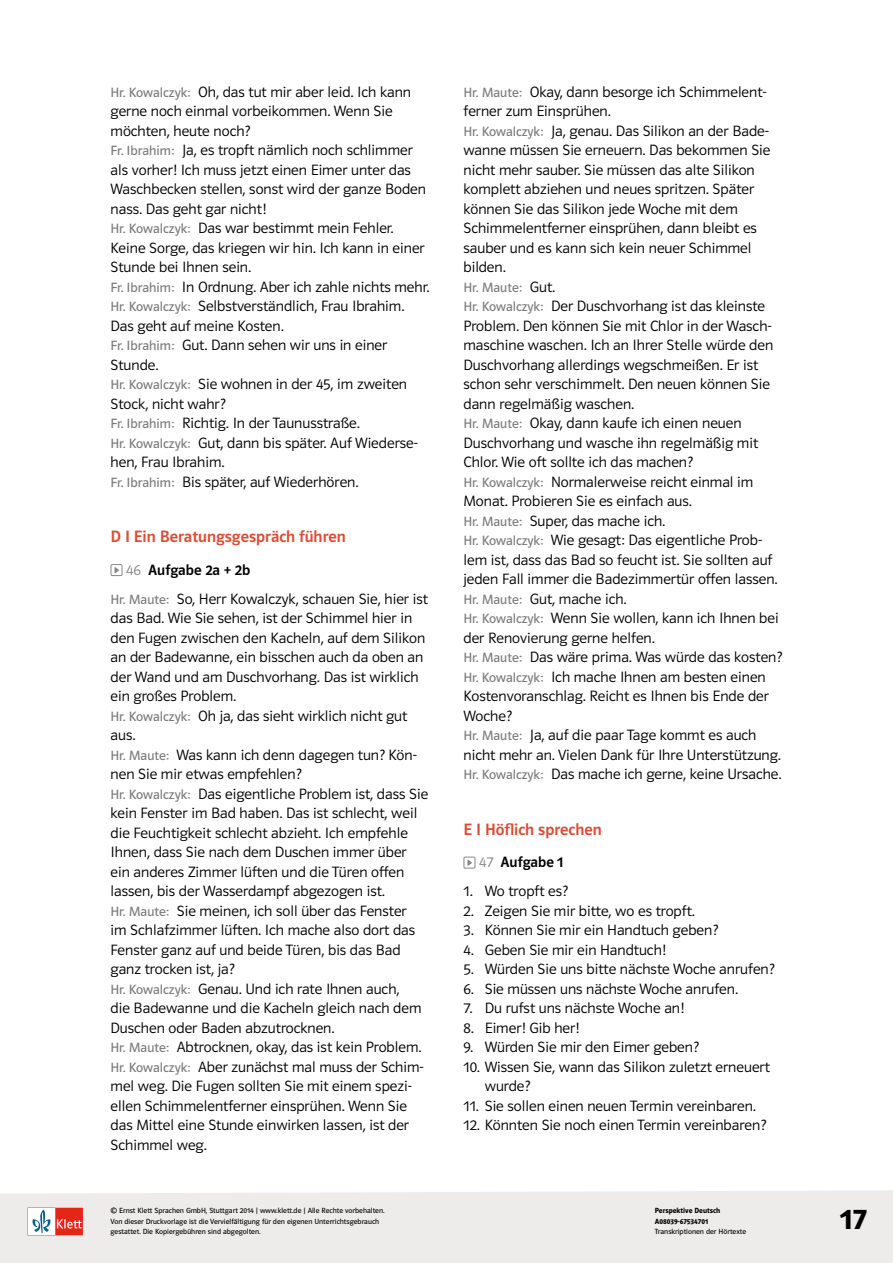
<style>
.page{position:relative;width:893px;height:1263px;background:#fff}
.page>*{position:absolute;margin:0;border:0;box-sizing:border-box;transform-origin:0 0}
.t1{font:30px "Polo ST11 K Hfett";color:#000}
.esf_loesungen_lektio{font:16.5px "Polo ST11 K Krftg";color:#e2492f}
.esf_loesungen_dialog{font:15px/19.5px "Polo ST11 K Leicht";color:#000}
.esf_loesungen{font:15px/19.5px "Polo ST11 K Leicht";color:#000}
.esf_loesung_aufg{font:15px "Polo ST11 K Krftg";color:#000}
.esf_loesungen_dialog-2{font:13.5px "Polo ST11 K Buch";color:#7b7c7e}
.t2{font:7.5px/10.1px "Polo ST11 K Buch";color:#000}
.t3{font:7.5px/10.1px "Polo ST11 K Hfett";color:#000}
.s1{font-family:"Polo ST11 K Buch";font-size:13.5px;color:#7b7c7e}
.s2{font-family:"Polo ST11 K Leicht";color:#898788}
.s3{font-family:"Polo ST11 K Leicht";font-size:15px;color:#000}
</style>
<div class="page">
<div style="left:0;top:1190px;width:893px;height:73px;background:#edeceb"></div>
<svg style="left:28px;top:1208px;width:55px;height:27px"></svg>
<svg style="left:115px;top:567px;width:4px;height:7px"></svg>
<div style="left:111px;top:564px;width:11px;height:12px;border:1px solid #898788"></div>
<svg style="left:467px;top:859px;width:5px;height:7px"></svg>
<div style="left:463px;top:857px;width:12px;height:11px;border:1px solid #898788"></div>
<p class="esf_loesungen_dialog" style="left:111px;top:82px;width:302px"><span class="s1">Hr. Kowalczyk:</span> Oh, das tut mir aber leid. Ich kann gerne noch einmal vorbeikommen. Wenn Sie möchten, heute noch?</p>
<p class="esf_loesungen_dialog" style="left:111px;top:141px;width:317px"><span class="s1">Fr. Ibrahim:</span> Ja, es tropft nämlich noch schlimmer als vorher! Ich muss jetzt einen Eimer unter das Waschbecken stellen, sonst wird der ganze Boden nass. Das geht gar nicht!</p>
<p class="esf_loesungen_dialog" style="left:111px;top:219px;width:316px"><span class="s1">Hr. Kowalczyk:</span> Das war bestimmt mein Fehler.<br>Keine Sorge, das kriegen wir hin. Ich kann in einer<br>Stunde bei Ihnen sein.</p>
<p class="esf_loesungen_dialog" style="left:111px;top:277px;width:320px"><span class="s1">Fr. Ibrahim:</span> In Ordnung. Aber ich zahle nichts mehr.</p>
<p class="esf_loesungen_dialog" style="left:111px;top:297px;width:295px"><span class="s1">Hr. Kowalczyk:</span> Selbstverständlich, Frau Ibrahim.<br>Das geht auf meine Kosten.</p>
<p class="esf_loesungen_dialog" style="left:111px;top:336px;width:278px"><span class="s1">Fr. Ibrahim:</span> Gut. Dann sehen wir uns in einer<br>Stunde.</p>
<p class="esf_loesungen_dialog" style="left:111px;top:375px;width:298px"><span class="s1">Hr. Kowalczyk:</span> Sie wohnen in der 45, im zweiten<br>Stock, nicht wahr?</p>
<p class="esf_loesungen_dialog" style="left:111px;top:414px;width:251px"><span class="s1">Fr. Ibrahim:</span> Richtig. In der Taunusstraße.</p>
<p class="esf_loesungen_dialog" style="left:111px;top:433px;width:309px"><span class="s1">Hr. Kowalczyk:</span> Gut, dann bis später. Auf Wiederse&shy;hen, Frau Ibrahim.</p>
<p class="esf_loesungen_dialog" style="left:111px;top:472px;width:249px"><span class="s1">Fr. Ibrahim:</span> Bis später, auf Wiederhören.</p>
<p class="esf_loesungen_lektio" style="left:111px;top:528px;width:237px">D I Ein Beratungsgespräch führen</p>
<p class="esf_loesung_aufg" style="left:126px;top:561px;width:126px"><span class="s2">46</span> Aufgabe 2a + 2b</p>
<p class="esf_loesungen_dialog" style="left:111px;top:589px;width:319px"><span class="s1">Hr. Maute:</span> So, Herr Kowalczyk, schauen Sie, hier ist das Bad. Wie Sie sehen, ist der Schimmel hier in den Fugen zwischen den Kacheln, auf dem Silikon an der Badewanne, ein bisschen auch da oben an der Wand und am Duschvorhang. Das ist wirklich ein großes Problem.</p>
<p class="esf_loesungen_dialog" style="left:111px;top:706px;width:298px"><span class="s1">Hr. Kowalczyk:</span> Oh ja, das sieht wirklich nicht gut aus.</p>
<p class="esf_loesungen_dialog" style="left:111px;top:745px;width:308px"><span class="s1">Hr. Maute:</span> Was kann ich denn dagegen tun? Kön&shy;nen Sie mir etwas empfehlen?</p>
<p class="esf_loesungen_dialog" style="left:111px;top:784px;width:319px"><span class="s1">Hr. Kowalczyk:</span> Das eigentliche Problem ist, dass Sie kein Fenster im Bad haben. Das ist schlecht, weil die Feuchtigkeit schlecht abzieht. Ich empfehle Ihnen, dass Sie nach dem Duschen immer über ein anderes Zimmer lüften und die Türen offen lassen, bis der Wasserdampf abgezogen ist.</p>
<p class="esf_loesungen_dialog" style="left:111px;top:901px;width:306px"><span class="s1">Hr. Maute:</span> Sie meinen, ich soll über das Fenster im Schlafzimmer lüften. Ich mache also dort das Fenster ganz auf und beide Türen, bis das Bad ganz trocken ist, ja?</p>
<p class="esf_loesungen_dialog" style="left:111px;top:979px;width:312px"><span class="s1">Hr. Kowalczyk:</span> Genau. Und ich rate Ihnen auch, die Badewanne und die Kacheln gleich nach dem<br>Duschen oder Baden abzutrocknen.</p>
<p class="esf_loesungen_dialog" style="left:111px;top:1038px;width:312px"><span class="s1">Hr. Maute:</span> Abtrocknen, okay, das ist kein Problem.</p>
<p class="esf_loesungen_dialog" style="left:111px;top:1057px;width:315px"><span class="s1">Hr. Kowalczyk:</span> Aber zunächst mal muss der Schim&shy;mel weg. Die Fugen sollten Sie mit einem spezi&shy;ellen Schimmelentferner einsprühen. Wenn Sie das Mittel eine Stunde einwirken lassen, ist der Schimmel weg.</p>
<p class="t2" style="left:111px;top:1206px;width:276px">© Ernst Klett Sprachen GmbH, Stuttgart 2014 | www.klett.de | Alle Rechte vorbehalten.<br>Von dieser Druckvorlage ist die Vervielfältigung für den eigenen Unterrichtsgebrauch gestattet. Die Kopiergebühren sind abgegolten.</p>
<p class="esf_loesungen_dialog" style="left:463px;top:82px;width:305px"><span class="s1">Hr. Maute:</span> Okay, dann besorge ich Schimmelent&shy;ferner zum Einsprühen.</p>
<p class="esf_loesungen_dialog" style="left:463px;top:121px;width:308px"><span class="s1">Hr. Kowalczyk:</span> Ja, genau. Das Silikon an der Bade&shy;wanne müssen Sie erneuern. Das bekommen Sie nicht mehr sauber. Sie müssen das alte Silikon komplett abziehen und neues spritzen. Später können Sie das Silikon jede Woche mit dem Schimmelentferner einsprühen, dann bleibt es sauber und es kann sich kein neuer Schimmel bilden.</p>
<p class="esf_loesungen_dialog-2" style="left:463px;top:280px;width:93px">Hr. Maute: <span class="s3">Gut.</span></p>
<p class="esf_loesungen_dialog" style="left:463px;top:297px;width:311px"><span class="s1">Hr. Kowalczyk:</span> Der Duschvorhang ist das kleinste Problem. Den können Sie mit Chlor in der Wasch&shy;maschine waschen. Ich an Ihrer Stelle würde den Duschvorhang allerdings wegschmeißen. Er ist schon sehr verschimmelt. Den neuen können Sie dann regelmäßig waschen.</p>
<p class="esf_loesungen_dialog" style="left:463px;top:414px;width:296px"><span class="s1">Hr. Maute:</span> Okay, dann kaufe ich einen neuen<br>Duschvorhang und wasche ihn regelmäßig mit<br>Chlor. Wie oft sollte ich das machen?</p>
<p class="esf_loesungen_dialog" style="left:463px;top:472px;width:291px"><span class="s1">Hr. Kowalczyk:</span> Normalerweise reicht einmal im<br>Monat. Probieren Sie es einfach aus.</p>
<p class="esf_loesungen_dialog" style="left:463px;top:511px;width:203px"><span class="s1">Hr. Maute:</span> Super, das mache ich.</p>
<p class="esf_loesungen_dialog" style="left:463px;top:531px;width:316px"><span class="s1">Hr. Kowalczyk:</span> Wie gesagt: Das eigentliche Prob&shy;lem ist, dass das Bad so feucht ist. Sie sollten auf jeden Fall immer die Badezimmertür offen lassen.</p>
<p class="esf_loesungen_dialog" style="left:463px;top:589px;width:165px"><span class="s1">Hr. Maute:</span> Gut, mache ich.</p>
<p class="esf_loesungen_dialog" style="left:463px;top:609px;width:317px"><span class="s1">Hr. Kowalczyk:</span> Wenn Sie wollen, kann ich Ihnen bei der Renovierung gerne helfen.</p>
<p class="esf_loesungen_dialog" style="left:463px;top:648px;width:320px"><span class="s1">Hr. Maute:</span> Das wäre prima. Was würde das kosten?</p>
<p class="esf_loesungen_dialog" style="left:463px;top:667px;width:307px"><span class="s1">Hr. Kowalczyk:</span> Ich mache Ihnen am besten einen<br>Kostenvoranschlag. Reicht es Ihnen bis Ende der<br>Woche?</p>
<p class="esf_loesungen_dialog" style="left:463px;top:726px;width:319px"><span class="s1">Hr. Maute:</span> Ja, auf die paar Tage kommt es auch nicht mehr an. Vielen Dank für Ihre Unterstützung.</p>
<p class="esf_loesungen_dialog" style="left:463px;top:765px;width:320px"><span class="s1">Hr. Kowalczyk:</span> Das mache ich gerne, keine Ursache.</p>
<p class="esf_loesungen_lektio" style="left:463px;top:820px;width:140px">E I Höflich sprechen</p>
<p class="esf_loesung_aufg" style="left:479px;top:854px;width:86px"><span class="s2">47</span> Aufgabe 1</p>
<p class="esf_loesungen" style="left:463px;top:882px;width:106px">1. Wo tropft es?</p>
<p class="esf_loesungen" style="left:463px;top:901px;width:233px">2. Zeigen Sie mir bitte, wo es tropft.</p>
<p class="esf_loesungen" style="left:463px;top:921px;width:256px">3. Können Sie mir ein Handtuch geben?</p>
<p class="esf_loesungen" style="left:463px;top:940px;width:204px">4. Geben Sie mir ein Handtuch!</p>
<p class="esf_loesungen" style="left:463px;top:960px;width:313px">5. Würden Sie uns bitte nächste Woche anrufen?</p>
<p class="esf_loesungen" style="left:463px;top:979px;width:276px">6. Sie müssen uns nächste Woche anrufen.</p>
<p class="esf_loesungen" style="left:463px;top:999px;width:222px">7. Du rufst uns nächste Woche an!</p>
<p class="esf_loesungen" style="left:463px;top:1018px;width:118px">8. Eimer! Gib her!</p>
<p class="esf_loesungen" style="left:463px;top:1038px;width:237px">9. Würden Sie mir den Eimer geben?</p>
<p class="esf_loesungen" style="left:485px;top:1057px;width:287px;text-indent:-21px">10. Wissen Sie, wann das Silikon zuletzt erneuert wurde?</p>
<p class="esf_loesungen" style="left:463px;top:1096px;width:294px">11. Sie sollen einen neuen Termin vereinbaren.</p>
<p class="esf_loesungen" style="left:463px;top:1116px;width:304px">12. Könnten Sie noch einen Termin vereinbaren?</p>
<p class="t3" style="left:655px;top:1206px;width:67px">Perspektive Deutsch<br>A08039-67534701</p>
<p class="t2" style="left:655px;top:1226px;width:93px">Transkriptionen der Hörtexte</p>
<h1 class="t1" style="left:840px;top:1202px;width:28px">17</h1>
</div>
